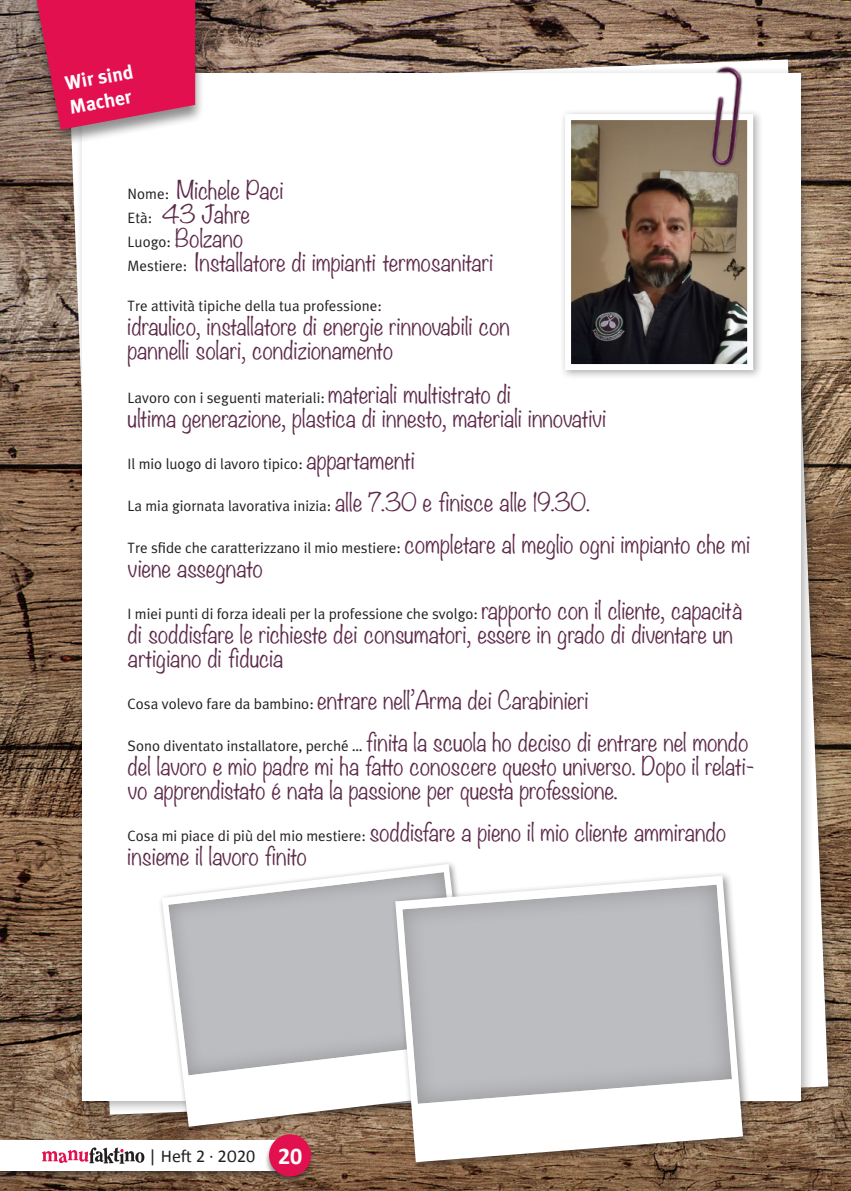
<style>
.page{position:relative;width:851px;height:1191px;background:#fff}
.page>*{position:absolute;margin:0;border:0;box-sizing:border-box;transform-origin:0 0}
.t1{font:300 22.5px/24px "Noteworthy";color:#5e2b4b}
.t2{font:700 19.5px/24px "Meta GU";color:#fff}
.t3{font:18px "Calibri";color:#231f20}
.t4{font:15px "Meta GU";color:#231f20}
.s1{font-family:"Meta GU";font-weight:400;font-size:15px;color:#231f20}
.s2{font-family:"Noteworthy";font-weight:300;font-size:22.5px;color:#5e2b4b}
.s3{font-weight:700;font-size:24px;color:#fff}
</style>
<div class="page">
<img style="left:0;top:0;width:850px;height:1191px">
<div style="left:63px;top:53px;width:777px;height:1074px;background:#231f20;opacity:.35"></div>
<img style="left:69px;top:59px;width:759px;height:1055px">
<div style="left:76px;top:67px;width:737px;height:1047px;background:#231f20;opacity:.35"></div>
<div style="left:82px;top:73px;width:718px;height:1028px;background:#fff"></div>
<div style="left:560px;top:109px;width:203px;height:271px;background:#231f20;opacity:.35"></div>
<img style="left:572px;top:121px;width:174px;height:242px">
<div style="left:565px;top:114px;width:188px;height:256px;border:6px solid #fff"></div>
<img style="left:700px;top:64px;width:50px;height:136px">
<div style="left:157px;top:859px;width:327px;height:276px;background:#231f20;opacity:.5"></div>
<svg style="left:159px;top:861px;width:319px;height:268px"></svg>
<svg style="left:168px;top:870px;width:222px;height:205px;fill:#bcbdc0"></svg>
<div style="left:390px;top:870px;width:362px;height:301px;background:#231f20;opacity:.5"></div>
<svg style="left:392px;top:872px;width:354px;height:293px"></svg>
<svg style="left:402px;top:882px;width:332px;height:222px;background:#c3c4c6"></svg>
<div style="left:0;top:1139px;width:295px;height:40px;background:#231f20;opacity:.5"></div>
<div style="left:0;top:1140px;width:290px;height:30px;background:#fff"></div>
<svg style="left:42px;top:1147px;width:103px;height:16px"></svg>
<div style="left:264px;top:1133px;width:51px;height:52px;background:#231f20;opacity:.5"></div>
<div style="left:269px;top:1134px;width:42px;height:42px;background:#e2104f;border-radius:50%"></div>
<div style="left:20px;top:0;width:184px;height:147px;background:#231f20;opacity:.5"></div>
<svg style="left:28px;top:0;width:167px;height:130px;background:#d32859"></svg>
<p class="t2" style="left:63px;top:72px;width:71px;rotate:-11deg">Wir sind<br>Macher</p>
<p class="t1" style="left:128px;top:178px;width:367px"><span class="s1">Nome:</span> Michele Paci<br><span class="s1">Età:</span> 43 Jahre<br><span class="s1">Luogo:</span> Bolzano<br><span class="s1">Mestiere:</span> Installatore di impianti termosanitari</p>
<p class="t4" style="left:128px;top:297px;width:256px">Tre attività tipiche della tua professione:</p>
<p class="t1" style="left:128px;top:313px;width:383px">idraulico, installatore di energie rinnovabili con pannelli solari, condizionamento</p>
<p class="t4" style="left:128px;top:389px;width:385px">Lavoro con i seguenti materiali: <span class="s2">materiali multistrato di</span></p>
<p class="t1" style="left:128px;top:405px;width:480px">ultima generazione, plastica di innesto, materiali innovativi</p>
<p class="t4" style="left:128px;top:455px;width:289px">Il mio luogo di lavoro tipico: <span class="s2">appartamenti</span></p>
<p class="t4" style="left:128px;top:497px;width:463px">La mia giornata lavorativa inizia: <span class="s2">alle 7.30 e finisce alle 19.30.</span></p>
<p class="t4" style="left:128px;top:539px;width:624px">Tre sfide che caratterizzano il mio mestiere: <span class="s2">completare al meglio ogni impianto che mi</span></p>
<p class="t1" style="left:128px;top:555px;width:137px">viene assegnato</p>
<p class="t4" style="left:128px;top:605px;width:615px">I miei punti di forza ideali per la professione che svolgo: <span class="s2">rapporto con il cliente, capacità</span></p>
<p class="t1" style="left:128px;top:621px;width:606px">di soddisfare le richieste dei consumatori, essere in grado di diventare un artigiano di fiducia</p>
<p class="t1" style="left:128px;top:678px;width:622px;line-height:42px"><span class="s1">Cosa volevo fare da bambino:</span> entrare nell’Arma dei Carabinieri<br><span class="s1">Sono diventato installatore, perché …</span> finita la scuola ho deciso di entrare nel mondo</p>
<p class="t1" style="left:128px;top:753px;width:628px">del lavoro e mio padre mi ha fatto conoscere questo universo. Dopo il relati&shy;vo apprendistato é nata la passione per questa professione.</p>
<p class="t1" style="left:128px;top:819px;width:600px"><span class="s1">Cosa mi piace di più del mio mestiere:</span> soddisfare a pieno il mio cliente ammirando insieme il lavoro finito</p>
<p class="t3" style="left:148px;top:1145px;width:155px">| Heft 2 · 2020 <span class="s3">20</span></p>
</div>
